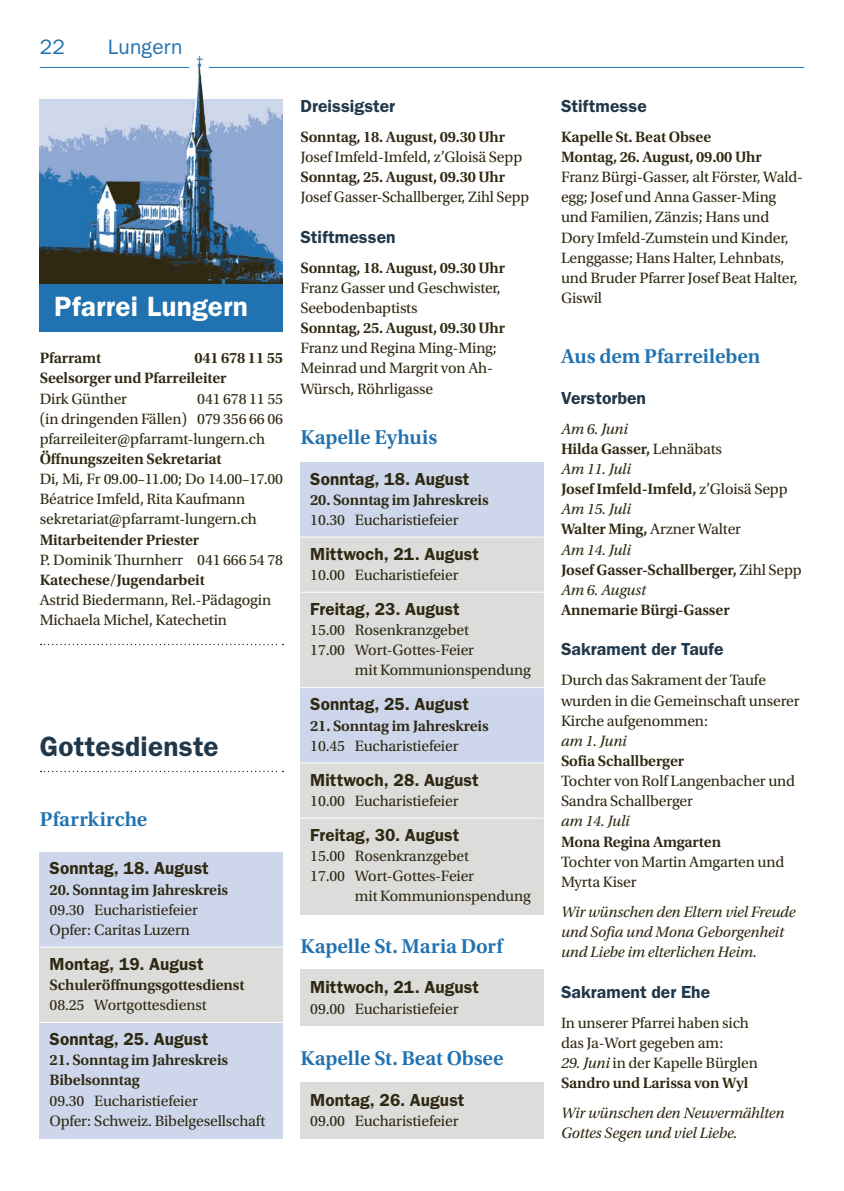
<style>
.page{position:relative;width:844px;height:1191px;background:#fff}
.page>*{position:absolute;margin:0;border:0;box-sizing:border-box;transform-origin:0 0}
.t1{font:600 28px "ITC Franklin Gothic Std";letter-spacing:.01em;color:#fff}
.t2{font:600 28px "ITC Franklin Gothic Std";letter-spacing:.01em;color:#21384b}
.t3{font:600 21px "Utopia Std";color:#2172b0}
.t4{font:21px "ITC Franklin Gothic Std";letter-spacing:.01em;color:#2172b0}
.t5{font:600 17.5px "ITC Franklin Gothic Std";letter-spacing:.005em;color:#2f2912}
.t6{font:600 17.5px "ITC Franklin Gothic Std";letter-spacing:.005em;color:#21384b}
.t7{font:15.75px/20.1px "Utopia Std";letter-spacing:-.01em;color:#2f2912}
.t8{font:600 15.75px/20.1px "Utopia Std";letter-spacing:-.01em;color:#2f2912}
.t9{font:italic 15.75px/20.1px "Utopia Std";letter-spacing:-.01em;color:#2f2912}
.s1{font-weight:400;font-style:italic}
.s2{font-weight:400}
</style>
<div class="page">
<img style="left:40px;top:57px;width:243px;height:228px">
<div style="left:40px;top:285px;width:243px;height:47px;background:#2172b0"></div>
<hr style="left:209px;top:67px;width:595px;height:1px;background:#2172b0">
<hr style="left:40px;top:67px;width:149px;height:1px;background:#2172b0">
<div style="left:300px;top:462px;width:243px;height:453px;background:#dcdcdb"></div>
<div style="left:300px;top:462px;width:243px;height:28px;background:#cdd6eb"></div>
<div style="left:300px;top:486px;width:243px;height:30px;background:#cdd6eb"></div>
<div style="left:300px;top:506px;width:243px;height:31px;background:#cdd6eb"></div>
<hr style="left:300px;top:536px;width:243px;height:1px;background:#fff">
<hr style="left:300px;top:592px;width:243px;height:1px;background:#fff">
<div style="left:300px;top:688px;width:243px;height:28px;background:#cdd6eb"></div>
<hr style="left:300px;top:687px;width:243px;height:1px;background:#fff">
<div style="left:300px;top:711px;width:243px;height:31px;background:#cdd6eb"></div>
<div style="left:300px;top:731px;width:243px;height:32px;background:#cdd6eb"></div>
<hr style="left:300px;top:762px;width:243px;height:1px;background:#fff">
<hr style="left:300px;top:817px;width:243px;height:1px;background:#fff">
<div style="left:40px;top:853px;width:243px;height:283px;background:#dcdcdb"></div>
<div style="left:40px;top:852px;width:243px;height:28px;background:#cdd6eb"></div>
<div style="left:40px;top:875px;width:243px;height:31px;background:#cdd6eb"></div>
<div style="left:40px;top:895px;width:243px;height:31px;background:#cdd6eb"></div>
<div style="left:40px;top:916px;width:243px;height:30px;background:#cdd6eb"></div>
<hr style="left:40px;top:946px;width:243px;height:1px;background:#fff">
<div style="left:40px;top:1022px;width:243px;height:28px;background:#cdd6eb"></div>
<hr style="left:40px;top:1022px;width:243px;height:1px;background:#fff">
<div style="left:40px;top:1046px;width:243px;height:31px;background:#cdd6eb"></div>
<div style="left:40px;top:1066px;width:243px;height:31px;background:#cdd6eb"></div>
<div style="left:40px;top:1086px;width:243px;height:31px;background:#cdd6eb"></div>
<div style="left:40px;top:1106px;width:243px;height:32px;background:#cdd6eb"></div>
<div style="left:300px;top:1081px;width:243px;height:57px;background:#dcdcdb"></div>
<svg style="left:40px;top:771px;width:243px;height:1px"></svg>
<svg style="left:40px;top:644px;width:243px;height:1px"></svg>
<div style="left:300px;top:969px;width:243px;height:57px;background:#dcdcdb"></div>
<h2 class="t4" style="left:40px;top:35px;width:27px">22</h2>
<h2 class="t4" style="left:108px;top:35px;width:76px">Lungern</h2>
<p class="t6" style="left:300px;top:95px;width:96px">Dreissigster</p>
<p class="t8" style="left:300px;top:127px;width:206px">Sonntag, 18. August, 09.30 Uhr</p>
<p class="t7" style="left:300px;top:147px;width:223px">Josef Imfeld-Imfeld, z’Gloisä Sepp</p>
<p class="t8" style="left:300px;top:167px;width:206px">Sonntag, 25. August, 09.30 Uhr</p>
<p class="t7" style="left:300px;top:187px;width:230px">Josef Gasser-Schallberger, Zihl Sepp</p>
<p class="t6" style="left:300px;top:226px;width:97px">Stiftmessen</p>
<p class="t8" style="left:300px;top:258px;width:206px">Sonntag, 18. August, 09.30 Uhr</p>
<p class="t7" style="left:300px;top:278px;width:202px">Franz Gasser und Geschwister,<br>Seebodenbaptists</p>
<p class="t8" style="left:300px;top:318px;width:206px">Sonntag, 25. August, 09.30 Uhr</p>
<p class="t7" style="left:300px;top:338px;width:198px">Franz und Regina Ming-Ming;<br>Meinrad und Margrit von Ah-<br>Würsch, Röhrligasse</p>
<h1 class="t1" style="left:54px;top:290px;width:195px">Pfarrei Lungern</h1>
<p class="t8" style="left:40px;top:348px;width:63px">Pfarramt</p>
<p class="t8" style="left:40px;top:348px;width:245px;text-indent:155px">041 678 11 55<br>Seelsorger und Pfarreileiter</p>
<p class="t7" style="left:40px;top:389px;width:89px">Dirk Günther</p>
<p class="t7" style="left:40px;top:389px;width:245px;text-align:justify;text-indent:157px">041 678 11 55 (in dringenden Fällen) 079 356 66 06 pfarreileiter@pfarramt-lungern.ch</p>
<p class="t8" style="left:40px;top:449px;width:183px">Öffnungszeiten Sekretariat</p>
<p class="t7" style="left:40px;top:469px;width:245px">Di, Mi, Fr 09.00–11.00; Do 14.00–17.00<br>Béatrice Imfeld, Rita Kaufmann sekretariat@pfarramt-lungern.ch</p>
<p class="t8" style="left:40px;top:529px;width:161px">Mitarbeitender Priester</p>
<p class="t7" style="left:40px;top:550px;width:245px">P. Dominik Thurnherr 041 666 54 78</p>
<p class="t8" style="left:40px;top:570px;width:167px">Katechese/Jugendarbeit</p>
<p class="t7" style="left:40px;top:590px;width:233px">Astrid Biedermann, Rel.-Pädagogin<br>Michaela Michel, Katechetin</p>
<h2 class="t3" style="left:300px;top:425px;width:138px">Kapelle Eyhuis</h2>
<p class="t5" style="left:310px;top:468px;width:161px">Sonntag, 18. August</p>
<p class="t8" style="left:310px;top:489px;width:180px">20. Sonntag im Jahreskreis</p>
<p class="t7" style="left:310px;top:510px;width:150px">10.30 Eucharistiefeier</p>
<p class="t5" style="left:310px;top:543px;width:170px">Mittwoch, 21. August</p>
<p class="t7" style="left:310px;top:565px;width:150px">10.00 Eucharistiefeier</p>
<p class="t5" style="left:310px;top:598px;width:151px">Freitag, 23. August</p>
<p class="t7" style="left:310px;top:620px;width:160px">15.00 Rosenkranzgebet</p>
<p class="t7" style="left:310px;top:640px;width:165px">17.00 Wort-Gottes-Feier</p>
<p class="t7" style="left:355px;top:660px;width:177px">mit Kommunionspendung</p>
<p class="t5" style="left:310px;top:694px;width:160px">Sonntag, 25. August</p>
<p class="t8" style="left:310px;top:715px;width:180px">21. Sonntag im Jahreskreis</p>
<p class="t7" style="left:310px;top:735px;width:150px">10.45 Eucharistiefeier</p>
<p class="t5" style="left:310px;top:769px;width:170px">Mittwoch, 28. August</p>
<p class="t7" style="left:310px;top:791px;width:150px">10.00 Eucharistiefeier</p>
<p class="t5" style="left:310px;top:824px;width:150px">Freitag, 30. August</p>
<p class="t7" style="left:310px;top:846px;width:160px">15.00 Rosenkranzgebet</p>
<p class="t7" style="left:310px;top:866px;width:165px">17.00 Wort-Gottes-Feier</p>
<p class="t7" style="left:355px;top:886px;width:177px">mit Kommunionspendung</p>
<h1 class="t2" style="left:40px;top:729px;width:180px">Gottesdienste</h1>
<h2 class="t3" style="left:40px;top:807px;width:109px">Pfarrkirche</h2>
<p class="t5" style="left:50px;top:858px;width:161px">Sonntag, 18. August</p>
<p class="t8" style="left:50px;top:879px;width:180px">20. Sonntag im Jahreskreis</p>
<p class="t7" style="left:50px;top:900px;width:150px">09.30 Eucharistiefeier<br>Opfer: Caritas Luzern</p>
<p class="t5" style="left:50px;top:953px;width:155px">Montag, 19. August</p>
<p class="t8" style="left:50px;top:975px;width:196px">Schuleröffnungsgottesdienst</p>
<p class="t7" style="left:50px;top:995px;width:158px">08.25 Wortgottesdienst</p>
<p class="t5" style="left:50px;top:1028px;width:160px">Sonntag, 25. August</p>
<p class="t8" style="left:50px;top:1050px;width:180px">21. Sonntag im Jahreskreis<br>Bibelsonntag</p>
<p class="t7" style="left:50px;top:1090px;width:217px">09.30 Eucharistiefeier<br>Opfer: Schweiz. Bibelgesellschaft</p>
<p class="t5" style="left:310px;top:1089px;width:156px">Montag, 26. August</p>
<h2 class="t3" style="left:300px;top:934px;width:204px">Kapelle St. Maria Dorf</h2>
<p class="t5" style="left:310px;top:977px;width:170px">Mittwoch, 21. August</p>
<p class="t7" style="left:310px;top:998px;width:150px">09.00 Eucharistiefeier</p>
<h2 class="t3" style="left:300px;top:1046px;width:205px">Kapelle St. Beat Obsee</h2>
<p class="t7" style="left:310px;top:1110px;width:150px">09.00 Eucharistiefeier</p>
<p class="t6" style="left:561px;top:95px;width:87px">Stiftmesse</p>
<p class="t8" style="left:561px;top:127px;width:202px">Kapelle St. Beat Obsee<br>Montag, 26. August, 09.00 Uhr</p>
<p class="t7" style="left:561px;top:167px;width:243px">Franz Bürgi-Gasser, alt Förster, Wald&shy;egg; Josef und Anna Gasser-Ming und Familien, Zänzis; Hans und<br>Dory Imfeld-Zumstein und Kinder,<br>Lenggasse; Hans Halter, Lehnbats, und Bruder Pfarrer Josef Beat Halter,<br>Giswil</p>
<h2 class="t3" style="left:561px;top:345px;width:201px">Aus dem Pfarreileben</h2>
<p class="t6" style="left:561px;top:387px;width:87px">Verstorben</p>
<p class="t8" style="left:561px;top:419px;width:242px"><span class="s1">Am 6. Juni<br></span>Hilda Gasser, <span class="s2">Lehnäbats<br></span><span class="s1">Am 11. Juli<br></span>Josef Imfeld-Imfeld, <span class="s2">z’Gloisä Sepp<br></span><span class="s1">Am 15. Juli<br></span>Walter Ming, <span class="s2">Arzner Walter<br></span><span class="s1">Am 14. Juli<br></span>Josef Gasser-Schallberger, <span class="s2">Zihl Sepp<br></span><span class="s1">Am 6. August</span></p>
<p class="t8" style="left:561px;top:600px;width:170px">Annemarie Bürgi-Gasser</p>
<p class="t6" style="left:561px;top:639px;width:164px">Sakrament der Taufe</p>
<p class="t7" style="left:561px;top:670px;width:240px">Durch das Sakrament der Taufe wurden in die Gemeinschaft unserer<br>Kirche aufgenommen:</p>
<p class="t9" style="left:561px;top:731px;width:67px">am 1. Juni</p>
<p class="t8" style="left:561px;top:751px;width:125px">Sofia Schallberger</p>
<p class="t7" style="left:561px;top:771px;width:236px">Tochter von Rolf Langenbacher und<br>Sandra Schallberger</p>
<p class="t9" style="left:561px;top:811px;width:70px">am 14. Juli</p>
<p class="t8" style="left:561px;top:831px;width:161px">Mona Regina Amgarten</p>
<p class="t7" style="left:561px;top:851px;width:225px">Tochter von Martin Amgarten und<br>Myrta Kiser</p>
<p class="t9" style="left:561px;top:902px;width:236px">Wir wünschen den Eltern viel Freude und Sofia und Mona Geborgenheit und Liebe im elterlichen Heim.</p>
<p class="t6" style="left:561px;top:981px;width:151px">Sakrament der Ehe</p>
<p class="t7" style="left:561px;top:1012px;width:189px">In unserer Pfarrei haben sich das Ja-Wort gegeben am:</p>
<p class="t8" style="left:561px;top:1053px;width:198px"><span class="s1">29. Juni</span> <span class="s2">in der Kapelle Bürglen<br></span>Sandro und Larissa von Wyl</p>
<p class="t9" style="left:561px;top:1103px;width:225px">Wir wünschen den Neuvermählten<br>Gottes Segen und viel Liebe.</p>
</div>
